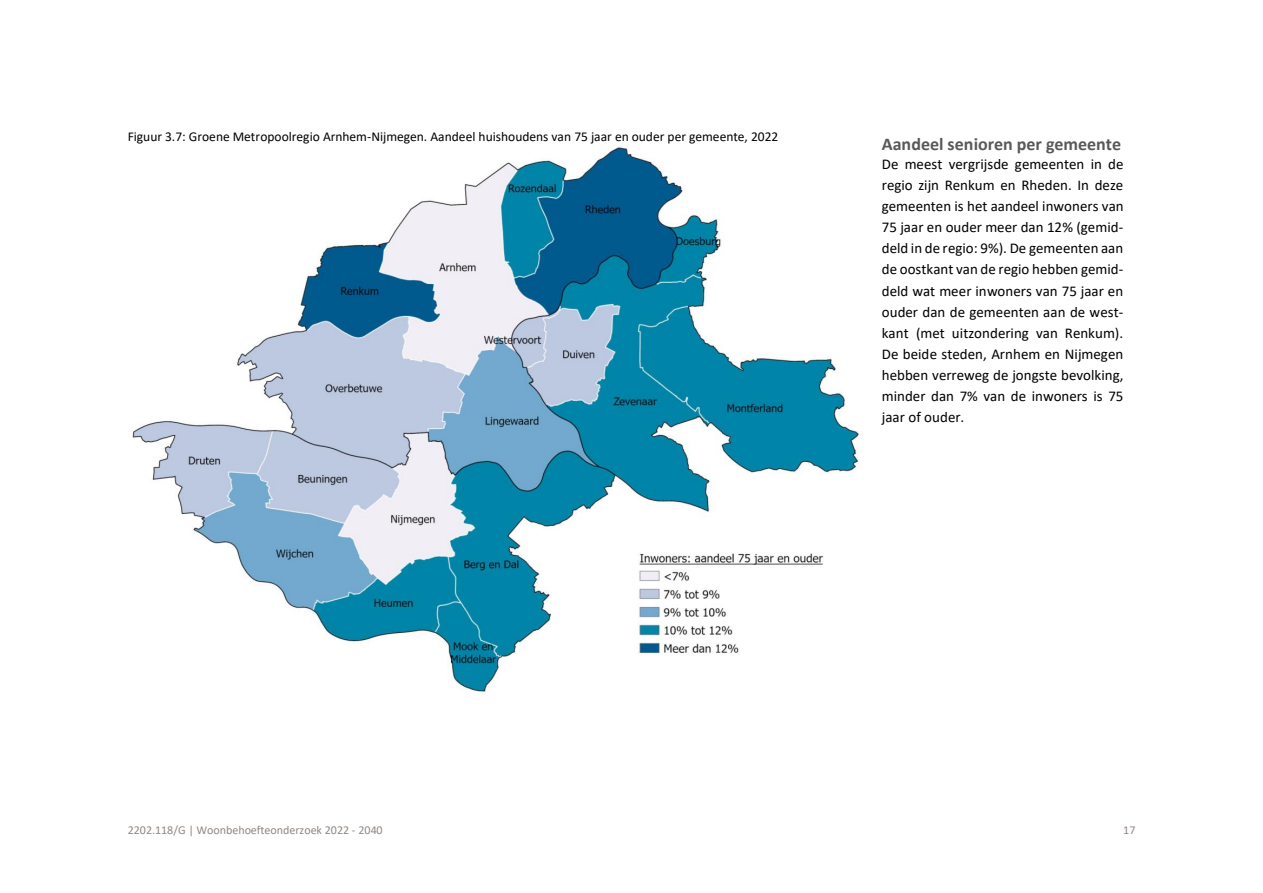
<style>
.page{position:relative;width:1263px;height:893px;background:#fff}
.page>*{position:absolute;margin:0;border:0;box-sizing:border-box;transform-origin:0 0}
.t1{font:700 18px "Calibri";color:#595959}
.t2{font:15px/21px "Calibri";color:#000;text-align:justify}
.t3{font:13.5px "Calibri";color:#000}
.t4{font:12px "Calibri";letter-spacing:-.005em;color:#908883}
</style>
<div class="page">
<img style="left:132px;top:147px;width:727px;height:545px">
<p class="t3" style="left:128px;top:127px;width:652px">Figuur 3.7: Groene Metropoolregio Arnhem-Nijmegen. Aandeel huishoudens van 75 jaar en ouder per gemeente, 2022</p>
<p class="t1" style="left:882px;top:131px;width:241px">Aandeel senioren per gemeente</p>
<p class="t2" style="left:882px;top:153px;width:243px">De meest vergrijsde gemeenten in de regio zijn Renkum en Rheden. In deze gemeenten is het aandeel inwoners van 75 jaar en ouder meer dan 12% (gemid&shy;deld in de regio: 9%). De gemeenten aan de oostkant van de regio hebben gemid&shy;deld wat meer inwoners van 75 jaar en ouder dan de gemeenten aan de west&shy;kant (met uitzondering van Renkum).<br>De beide steden, Arnhem en Nijmegen hebben verreweg de jongste bevolking, minder dan 7% van de inwoners is 75 jaar of ouder.</p>
<p class="t4" style="left:128px;top:822px;width:257px">2202.118/G | Woonbehoefteonderzoek 2022 - 2040</p>
<p class="t4" style="left:1123px;top:822px;width:14px">17</p>
</div>
